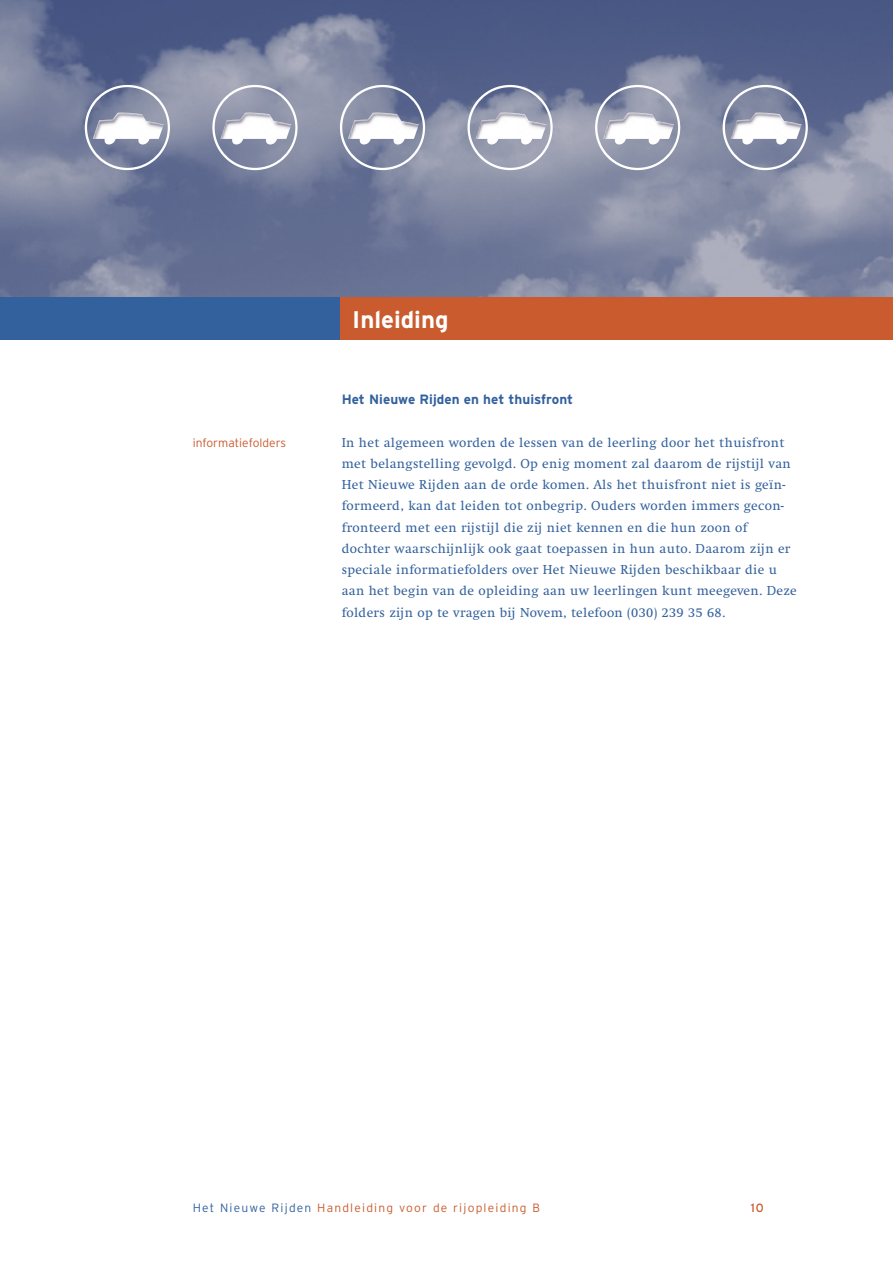
<style>
.page{position:relative;width:893px;height:1263px;background:#fff}
.page>*{position:absolute;margin:0;border:0;box-sizing:border-box;transform-origin:0 0}
.t1{font:700 24px "Interstate";color:#fff}
.t2{font:13.5px/21.3px "Swift";letter-spacing:.025em;color:#33619d}
.t3{font:700 13.5px "Interstate";color:#33619d}
.t4{font:300 12px "Interstate";letter-spacing:.1em;color:#c95b2e}
.t5{font:300 12px "Interstate";color:#c95b2e}
.t6{font:12px "Interstate";color:#c95b2e}
.s1{color:#33619d}
</style>
<div class="page">
<img style="left:0;top:0;width:893px;height:298px">
<div style="left:0;top:298px;width:340px;height:42px;background:#33619d"></div>
<div style="left:340px;top:298px;width:553px;height:42px;background:#c95b2e"></div>
<img style="left:85px;top:85px;width:85px;height:85px">
<img style="left:212px;top:85px;width:86px;height:85px">
<img style="left:340px;top:85px;width:85px;height:85px">
<img style="left:467px;top:85px;width:86px;height:85px">
<img style="left:595px;top:85px;width:85px;height:85px">
<img style="left:723px;top:85px;width:85px;height:85px">
<p class="t5" style="left:193px;top:435px;width:95px">informatiefolders</p>
<h1 class="t1" style="left:352px;top:306px;width:98px">Inleiding</h1>
<p class="t3" style="left:342px;top:392px;width:233px">Het Nieuwe Rijden en het thuisfront</p>
<p class="t2" style="left:342px;top:432px;width:457px">In het algemeen worden de lessen van de leerling door het thuisfront met belangstelling gevolgd. Op enig moment zal daarom de rijstijl van Het Nieuwe Rijden aan de orde komen. Als het thuisfront niet is geïn&shy;formeerd, kan dat leiden tot onbegrip. Ouders worden immers gecon&shy;fronteerd met een rijstijl die zij niet kennen en die hun zoon of dochter waarschijnlijk ook gaat toepassen in hun auto. Daarom zijn er speciale informatiefolders over Het Nieuwe Rijden beschikbaar die u aan het begin van de opleiding aan uw leerlingen kunt meegeven. Deze folders zijn op te vragen bij Novem, telefoon (030) 239 35 68.</p>
<p class="t4" style="left:193px;top:1201px;width:349px"><span class="s1">Het Nieuwe Rijden</span> Handleiding voor de rijopleiding B</p>
<p class="t6" style="left:751px;top:1201px;width:15px">10</p>
</div>
